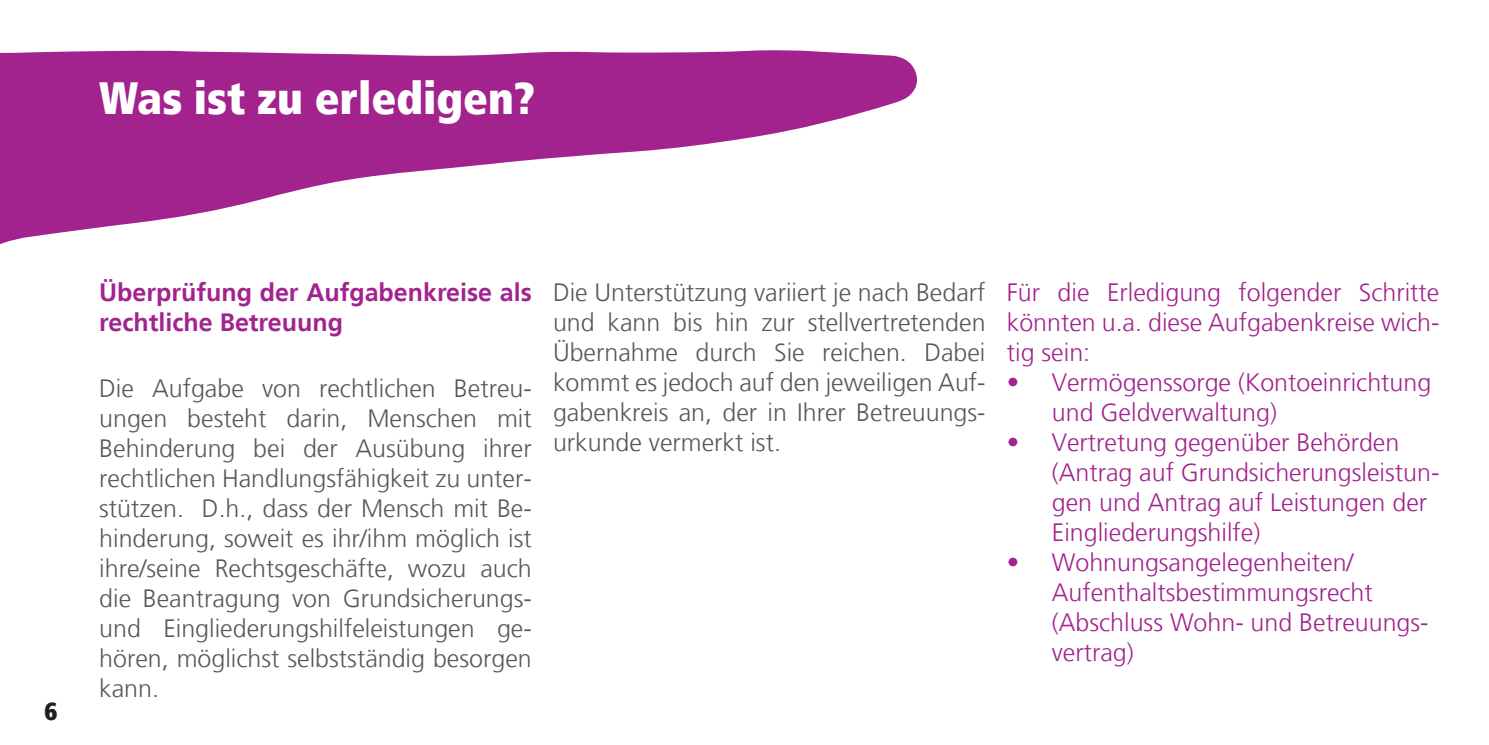
<style>
.page{position:relative;width:1489px;height:745px;background:#fff}
.page>*{position:absolute;margin:0;border:0;box-sizing:border-box;transform-origin:0 0}
.t1{font:900 condensed 45px "Frutiger LT";color:#fff}
.t2{font:300 25px/30px "Frutiger LT";color:#57585a;text-align:justify}
.t3{font:300 25px/30px "Frutiger LT";color:#a2238e}
.t4{font:700 25px/30px "Frutiger LT";color:#a2238e}
.t5{font:900 condensed 25px "Frutiger LT";color:#231f20}
</style>
<div class="page">
<svg style="left:0;top:50px;width:917px;height:194px;fill:#a2238e"></svg>
<p class="t1" style="left:99px;top:71px;width:437px">Was ist zu erledigen?</p>
<p class="t5" style="left:45px;top:695px;width:15px">6</p>
<p class="t4" style="left:99px;top:277px;width:434px">Überprüfung der Aufgabenkreise als rechtliche Betreuung</p>
<p class="t2" style="left:99px;top:373px;width:434px">Die Aufgabe von rechtlichen Betreu&shy;ungen besteht darin, Menschen mit Behinderung bei der Ausübung ihrer rechtlichen Handlungsfähigkeit zu unter&shy;stützen. D.h., dass der Mensch mit Be&shy;hinderung, soweit es ihr/ihm möglich ist ihre/seine Rechtsgeschäfte, wozu auch die Beantragung von Grundsicherungs&shy;und Eingliederungshilfeleistungen ge&shy;hören, möglichst selbstständig besorgen kann.</p>
<p class="t2" style="left:553px;top:277px;width:434px">Die Unterstützung variiert je nach Bedarf und kann bis hin zur stellvertretenden Übernahme durch Sie reichen. Dabei kommt es jedoch auf den jeweiligen Auf&shy;gabenkreis an, der in Ihrer Betreuungs&shy;urkunde vermerkt ist.</p>
<p class="t3" style="left:1006px;top:277px;width:434px;text-align:justify">Für die Erledigung folgender Schritte könnten u.a. diese Aufgabenkreise wich&shy;tig sein:</p>
<p class="t3" style="left:1051px;top:367px;width:381px;text-indent:-45px">• Vermögenssorge (Kontoeinrichtung und Geldverwaltung)</p>
<p class="t3" style="left:1051px;top:427px;width:389px;text-indent:-45px">• Vertretung gegenüber Behörden (Antrag auf Grundsicherungsleistun&shy;gen und Antrag auf Leistungen der<br>Eingliederungshilfe)</p>
<p class="t3" style="left:1051px;top:547px;width:378px;text-indent:-45px">• Wohnungsangelegenheiten/<br>Aufenthaltsbestimmungsrecht (Abschluss Wohn- und Betreuungs&shy;vertrag)</p>
</div>
